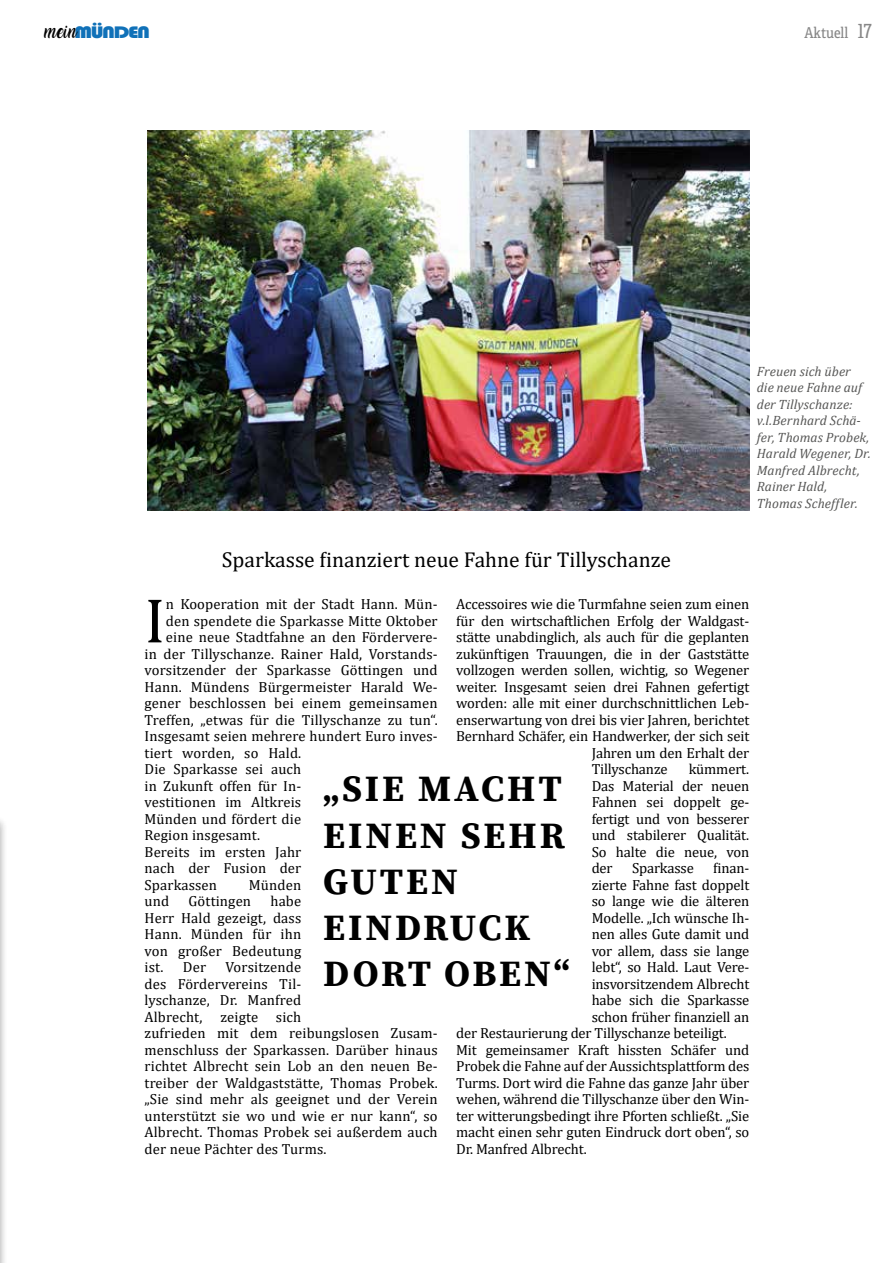
<style>
.page{position:relative;width:893px;height:1263px;background:#fff}
.page>*{position:absolute;margin:0;border:0;box-sizing:border-box;transform-origin:0 0}
.t1{font:63.75px "Cambria";color:#000}
.t2{font:700 37.05px/46.2px "Source Serif Pro";letter-spacing:.08em;color:#000}
.t3{font:21.6px "Cambria";color:#000}
.t4{font:17.25px "Bauhaus 93";letter-spacing:-.07em;color:#1071b8;scale:1.27 1}
.t5{font:15px "Adelle Condensed";letter-spacing:-.005em;color:#878787}
.t6{font:14.7px/16.5px "Cambria";letter-spacing:-.01em;color:#000;text-align:justify}
.t7{font:14.7px/16.5px "Cambria";letter-spacing:.01em;color:#000}
.t8{font:italic 13.5px/16.5px "Cambria";letter-spacing:.005em;color:#575756}
.s1{font-family:"Amarillo";font-size:12.9px;color:#000}
.s2{font-size:19.5px}
</style>
<div class="page">
<div style="left:0;top:816px;width:8px;height:447px;background:#000;opacity:.75"></div>
<img style="left:147px;top:131px;width:602px;height:379px">
<p class="t4" style="left:45px;top:23px;width:85px"><span class="s1">MEIN</span>MÜNDEN</p>
<p class="t5" style="left:804px;top:22px;width:69px">Aktuell <span class="s2">17</span></p>
<h3 class="t3" style="left:222px;top:546px;width:451px">Sparkasse finanziert neue Fahne für Tillyschanze</h3>
<p class="t8" style="left:757px;top:362px;width:116px">Freuen sich über die neue Fahne auf der Tillyschanze: v.l.Bernhard Schä&shy;fer, Thomas Probek,<br>Harald Wegener, Dr.<br>Manfred Albrecht,<br>Rainer Hald,<br>Thomas Scheffler.</p>
<p class="t6" style="left:456px;top:596px;width:295px">Accessoires wie die Turmfahne seien zum einen</p>
<p class="t6" style="left:456px;top:612px;width:295px">für den wirtschaftlichen Erfolg der Waldgast-</p>
<p class="t6" style="left:456px;top:629px;width:295px">stätte unabdinglich, als auch für die geplanten</p>
<p class="t6" style="left:456px;top:645px;width:295px">zukünftigen Trauungen, die in der Gaststätte</p>
<p class="t6" style="left:456px;top:662px;width:295px">vollzogen werden sollen, wichtig, so Wegener</p>
<p class="t6" style="left:456px;top:678px;width:295px">weiter. Insgesamt seien drei Fahnen gefertigt</p>
<p class="t6" style="left:456px;top:695px;width:295px">worden: alle mit einer durchschnittlichen Leb-</p>
<p class="t6" style="left:456px;top:711px;width:295px">enserwartung von drei bis vier Jahren, berichtet</p>
<p class="t6" style="left:456px;top:728px;width:295px">Bernhard Schäfer, ein Handwerker, der sich seit</p>
<p class="t6" style="left:592px;top:744px;width:159px">Jahren um den Erhalt der</p>
<p class="t6" style="left:592px;top:761px;width:78px">Tillyschanze</p>
<h1 class="t1" style="left:145px;top:583px;width:22px">I</h1>
<p class="t7" style="left:166px;top:596px;width:273px">n Kooperation mit der Stadt Hann. Mün-</p>
<p class="t7" style="left:166px;top:612px;width:273px">den spendete die Sparkasse Mitte Oktober</p>
<p class="t7" style="left:166px;top:629px;width:273px">eine neue Stadtfahne an den Fördervere-</p>
<p class="t7" style="left:145px;top:645px;width:295px">in der Tillyschanze. Rainer Hald, Vorstands-</p>
<p class="t7" style="left:145px;top:662px;width:295px">vorsitzender der Sparkasse Göttingen und</p>
<p class="t7" style="left:145px;top:678px;width:295px">Hann. Mündens Bürgermeister Harald We-</p>
<p class="t7" style="left:145px;top:695px;width:295px">gener beschlossen bei einem gemeinsamen</p>
<p class="t7" style="left:145px;top:711px;width:295px">Treffen, „etwas für die Tillyschanze zu tun“.</p>
<p class="t7" style="left:145px;top:728px;width:295px">Insgesamt seien mehrere hundert Euro inves-</p>
<p class="t7" style="left:145px;top:744px;width:158px">tiert worden, so Hald.</p>
<p class="t7" style="left:145px;top:761px;width:158px">Die Sparkasse sei auch</p>
<p class="t7" style="left:145px;top:777px;width:158px">in Zukunft offen für In-</p>
<p class="t7" style="left:145px;top:794px;width:158px">vestitionen im Altkreis</p>
<p class="t7" style="left:145px;top:810px;width:158px">Münden und fördert die</p>
<p class="t7" style="left:145px;top:827px;width:117px">Region insgesamt.</p>
<p class="t7" style="left:145px;top:843px;width:158px">Bereits im ersten Jahr</p>
<p class="t7" style="left:145px;top:860px;width:158px">nach der Fusion der</p>
<p class="t7" style="left:145px;top:876px;width:74px">Sparkassen</p>
<p class="t6" style="left:249px;top:876px;width:54px">Münden</p>
<p class="t6" style="left:145px;top:893px;width:26px">und</p>
<p class="t7" style="left:189px;top:893px;width:64px">Göttingen</p>
<p class="t6" style="left:592px;top:761px;width:159px;text-indent:97px">kümmert.<br>Das Material der neuen Fahnen sei doppelt ge&shy;fertigt und von besserer und stabilerer Qualität.<br>So halte die neue, von der</p>
<h2 class="t2" style="left:323px;top:765px;width:248px">„SIE MACHT<br>EINEN SEHR<br>GUTEN<br>EINDRUCK<br>DORT OBEN“</h2>
<p class="t6" style="left:632px;top:860px;width:63px">Sparkasse</p>
<p class="t6" style="left:713px;top:860px;width:38px">finan-</p>
<p class="t6" style="left:592px;top:876px;width:159px">zierte Fahne fast doppelt</p>
<p class="t6" style="left:592px;top:893px;width:159px">so lange wie die älteren</p>
<p class="t6" style="left:592px;top:909px;width:159px">Modelle. „Ich wünsche Ih-</p>
<p class="t6" style="left:592px;top:926px;width:159px">nen alles Gute damit und</p>
<p class="t6" style="left:592px;top:942px;width:159px">vor allem, dass sie lange</p>
<p class="t6" style="left:592px;top:959px;width:159px">lebt“, so Hald. Laut Vere-</p>
<p class="t6" style="left:592px;top:975px;width:159px">insvorsitzendem Albrecht</p>
<p class="t6" style="left:592px;top:992px;width:159px">habe sich die Sparkasse</p>
<p class="t6" style="left:592px;top:1008px;width:159px">schon früher finanziell an</p>
<p class="t6" style="left:456px;top:1025px;width:272px">der Restaurierung der Tillyschanze beteiligt.</p>
<p class="t6" style="left:456px;top:1041px;width:295px">Mit gemeinsamer Kraft hissten Schäfer und</p>
<p class="t6" style="left:456px;top:1058px;width:295px">Probek die Fahne auf der Aussichtsplattform des</p>
<p class="t6" style="left:456px;top:1074px;width:295px">Turms. Dort wird die Fahne das ganze Jahr über</p>
<p class="t6" style="left:456px;top:1091px;width:295px">wehen, während die Tillyschanze über den Win-</p>
<p class="t6" style="left:456px;top:1107px;width:295px">ter witterungsbedingt ihre Pforten schließt. „Sie</p>
<p class="t6" style="left:456px;top:1124px;width:295px">macht einen sehr guten Eindruck dort oben“, so</p>
<p class="t6" style="left:456px;top:1140px;width:132px">Dr. Manfred Albrecht.</p>
<p class="t6" style="left:145px;top:893px;width:158px;text-indent:126px">habe Herr Hald gezeigt, dass Hann. Münden für ihn von großer Bedeutung ist.</p>
<p class="t7" style="left:145px;top:959px;width:295px;text-indent:81px">Vorsitzende<br>des Fördervereins Til-<br>lyschanze, Dr. Manfred<br>Albrecht, zeigte sich<br>zufrieden mit dem reibungslosen Zusam&shy;menschluss der Sparkassen. Darüber hinaus richtet Albrecht sein Lob an den neuen Be&shy;treiber der Waldgaststätte, Thomas Probek. „Sie sind mehr als geeignet und der Verein unterstützt sie wo und wie er nur kann“, so Albrecht. Thomas Probek sei außerdem auch der neue Pächter des Turms.</p>
<p class="t6" style="left:183px;top:959px;width:25px">Der</p>
</div>
